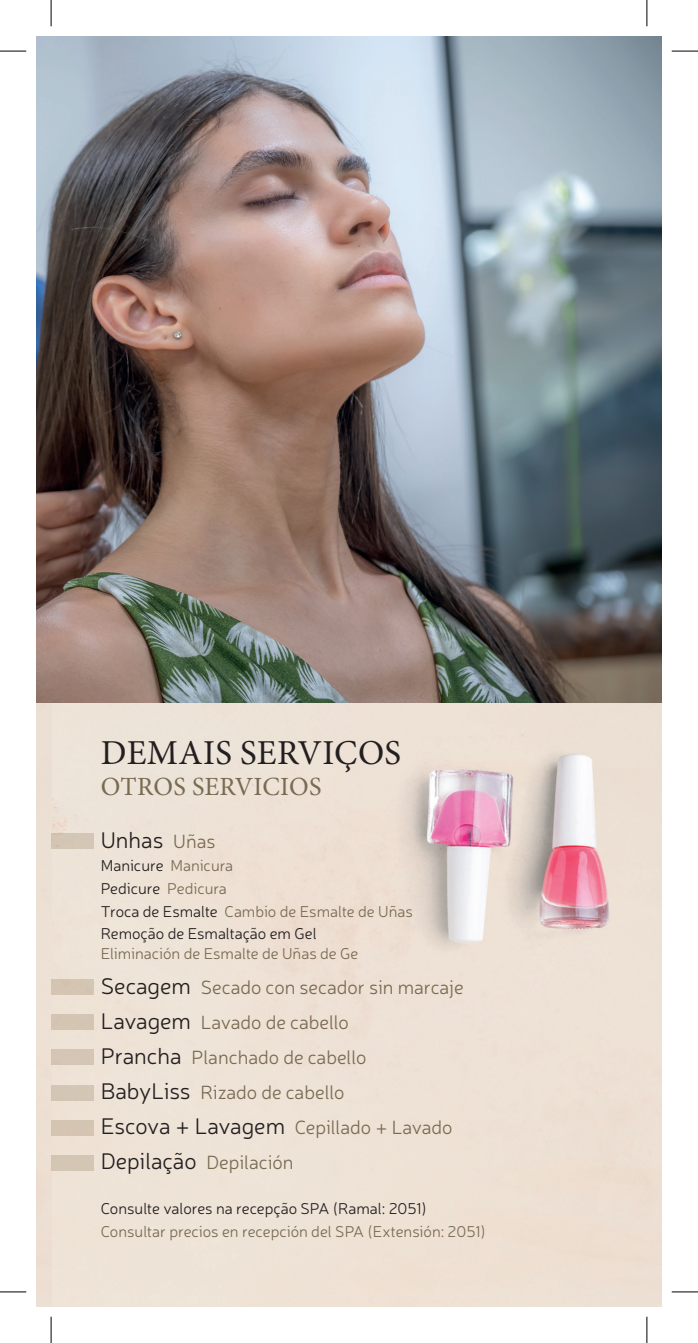
<style>
.page{position:relative;width:698px;height:1343px;background:#fff}
.page>*{position:absolute;margin:0;border:0;box-sizing:border-box;transform-origin:0 0}
.t1{font:35px "Minion Pro";letter-spacing:.005em;color:#231f20}
.t2{font:26.25px "Minion Pro";color:#796b52}
.t3{font:300 22.75px "Neris";color:#231f20}
.t4{font:300 19.25px/35px "Neris";color:#796b52}
.t5{font:300 15.75px/22.8px "Neris";color:#231f20}
.t6{font:300 15.75px "Neris";color:#796b52}
.s1{font-size:19.25px;color:#796b52}
.s2{color:#796b52}
.s3{font-size:22.75px;color:#231f20}
</style>
<div class="page">
<img style="left:36px;top:702px;width:625px;height:604px">
<div style="left:51px;top:833px;width:42px;height:15px;background:#d3c6b6"></div>
<div style="left:51px;top:979px;width:42px;height:16px;background:#d4c5b3"></div>
<div style="left:51px;top:1014px;width:42px;height:16px;background:#d4c5b3"></div>
<div style="left:51px;top:1049px;width:42px;height:15px;background:#d5c6b5"></div>
<div style="left:51px;top:1085px;width:42px;height:16px;background:#d4c6b5"></div>
<div style="left:51px;top:1120px;width:42px;height:15px;background:#d4c5b3"></div>
<div style="left:51px;top:1155px;width:42px;height:15px;background:#d4c6b4"></div>
<img style="left:36px;top:36px;width:625px;height:666px">
<svg style="left:0;top:51px;width:26px;height:1px"></svg>
<svg style="left:671px;top:51px;width:26px;height:1px"></svg>
<svg style="left:0;top:1291px;width:26px;height:1px"></svg>
<svg style="left:671px;top:1291px;width:26px;height:1px"></svg>
<svg style="left:51px;top:0;width:1px;height:26px"></svg>
<svg style="left:51px;top:1316px;width:1px;height:26px"></svg>
<svg style="left:646px;top:0;width:1px;height:26px"></svg>
<svg style="left:646px;top:1316px;width:1px;height:26px"></svg>
<h1 class="t1" style="left:101px;top:729px;width:52px">DEMA</h1>
<h1 class="t1" style="left:203px;top:729px;width:199px">IS SERVIÇOS</h1>
<h2 class="t2" style="left:101px;top:769px;width:19px">OTRO</h2>
<h2 class="t2" style="left:173px;top:769px;width:150px">S SERVICIOS</h2>
<p class="t3" style="left:101px;top:825px;width:116px">Unhas <span class="s1">Uñas</span></p>
<p class="t5" style="left:101px;top:853px;width:313px">Manicure <span class="s2">Manicura<br></span>Pedicure <span class="s2">Pedicura<br></span>Troca de Esmalte <span class="s2">Cambio de Esmalte de Uñas<br></span>Remoção de Esmaltação em Gel</p>
<p class="t6" style="left:101px;top:943px;width:259px">Eliminación de Esmalte de Uñas de Ge</p>
<p class="t4" style="left:101px;top:968px;width:364px"><span class="s3">Secagem</span> Secado con secador sin marcaje<br><span class="s3">Lavagem</span> Lavado de cabello<br><span class="s3">Prancha</span> Planchado de cabello<br><span class="s3">BabyLiss</span> Rizado de cabello<br><span class="s3">Escova + Lavagem</span> Cepillado + Lavado<br><span class="s3">Depilação</span> Depilación</p>
<p class="t5" style="left:101px;top:1196px;width:327px">Consulte valores na recepção SPA (Ramal: 2051)</p>
<p class="t6" style="left:101px;top:1221px;width:386px">Consultar precios en recepción del SPA (Extensión: 2051)</p>
</div>
